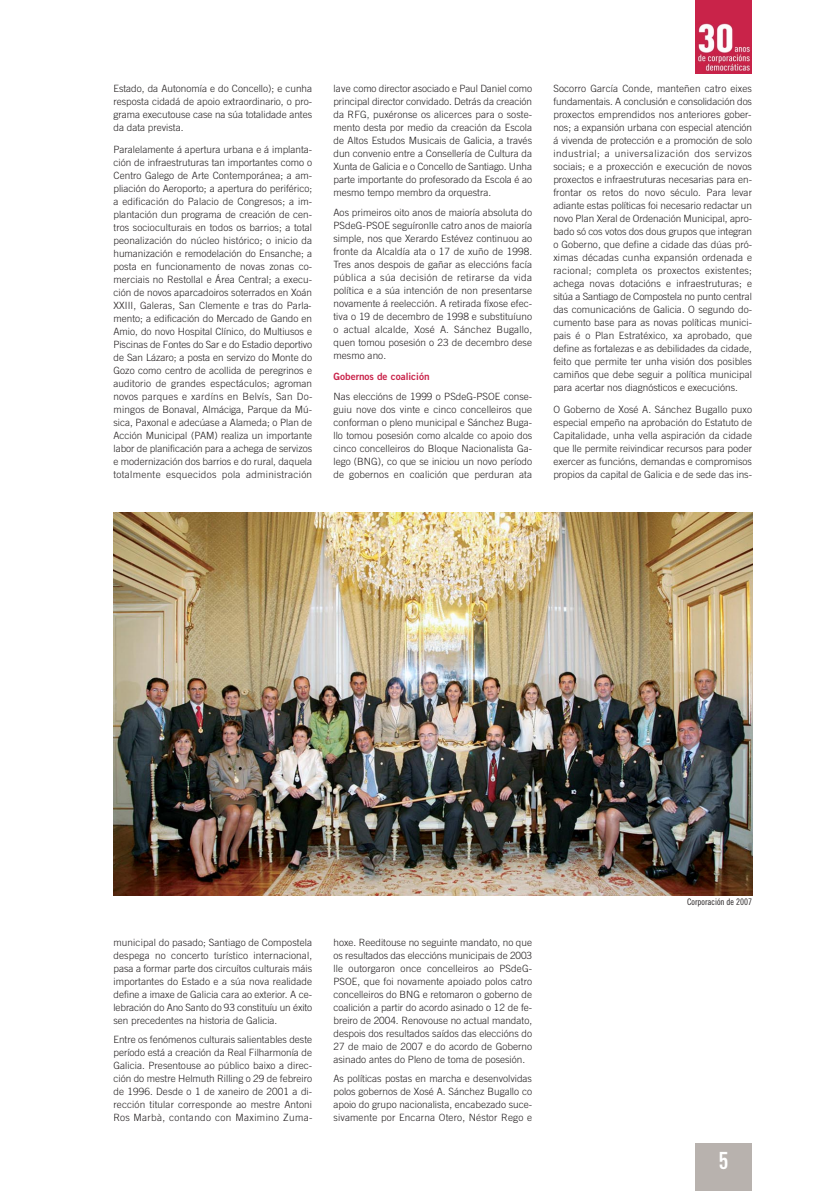
<style>
.page{position:relative;width:823px;height:1191px;background:#fff}
.page>*{position:absolute;margin:0;border:0;box-sizing:border-box;transform-origin:0 0}
.t1{font:700 24px "DIN Cond";color:#fff}
.t2{font:300 10px/13px "Trade Gothic";color:#231f20;text-align:justify}
.t3{font:10px "Trade Gothic Bold Two";color:#c9234a}
.t4{font:9px "Trade Gothic Cond Eighteen";color:#231f20}
</style>
<div class="page">
<img style="left:113px;top:512px;width:638px;height:383px">
<img style="left:695px;top:0;width:56px;height:74px">
<div style="left:694px;top:1143px;width:57px;height:48px;background:#b8b2ae"></div>
<p class="t2" style="left:113px;top:83px;width:200px">Estado, da Autonomía e do Concello); e cunha resposta cidadá de apoio extraordinario, o pro&shy;grama executouse case na súa totalidade antes da data prevista.</p>
<p class="t2" style="left:113px;top:144px;width:200px">Paralelamente á apertura urbana e á implanta&shy;ción de infraestruturas tan importantes como o Centro Galego de Arte Contemporánea; a am&shy;pliación do Aeroporto; a apertura do periférico; a edificación do Palacio de Congresos; a im&shy;plantación dun programa de creación de cen&shy;tros socioculturais en todos os barrios; a total peonalización do núcleo histórico; o inicio da humanización e remodelación do Ensanche; a posta en funcionamento de novas zonas co&shy;merciais no Restollal e Área Central; a execu&shy;ción de novos aparcadoiros soterrados en Xoán XXIII, Galeras, San Clemente e tras do Parla&shy;mento; a edificación do Mercado de Gando en Amio, do novo Hospital Clínico, do Multiusos e Piscinas de Fontes do Sar e do Estadio deportivo de San Lázaro; a posta en servizo do Monte do Gozo como centro de acollida de peregrinos e auditorio de grandes espectáculos; agroman novos parques e xardíns en Belvís, San Do&shy;mingos de Bonaval, Almáciga, Parque da Mú&shy;sica, Paxonal e adecúase a Alameda; o Plan de Acción Municipal (PAM) realiza un importante labor de planificación para a achega de servizos e modernización dos barrios e do rural, daquela totalmente esquecidos pola administración</p>
<p class="t2" style="left:333px;top:83px;width:200px">lave como director asociado e Paul Daniel como principal director convidado. Detrás da creación da RFG, puxéronse os alicerces para o soste&shy;mento desta por medio da creación da Escola de Altos Estudos Musicais de Galicia, a través dun convenio entre a Consellería de Cultura da Xunta de Galicia e o Concello de Santiago. Unha parte importante do profesorado da Escola é ao mesmo tempo membro da orquestra.</p>
<p class="t2" style="left:333px;top:207px;width:200px">Aos primeiros oito anos de maioría absoluta do PSdeG-PSOE seguíronlle catro anos de maioría simple, nos que Xerardo Estévez continuou ao fronte da Alcaldía ata o 17 de xuño de 1998.<br>Tres anos despois de gañar as eleccións facía pública a súa decisión de retirarse da vida política e a súa intención de non presentarse novamente á reelección. A retirada fíxose efec&shy;tiva o 19 de decembro de 1998 e substituíuno o actual alcalde, Xosé A. Sánchez Bugallo, quen tomou posesión o 23 de decembro dese mesmo ano.</p>
<p class="t3" style="left:333px;top:372px;width:98px">Gobernos de coalición</p>
<p class="t2" style="left:333px;top:391px;width:200px">Nas eleccións de 1999 o PSdeG-PSOE conse&shy;guiu nove dos vinte e cinco concelleiros que conforman o pleno municipal e Sánchez Buga&shy;llo tomou posesión como alcalde co apoio dos cinco concelleiros do Bloque Nacionalista Ga&shy;lego (BNG), co que se iniciou un novo período de gobernos en coalición que perduran ata</p>
<p class="t2" style="left:553px;top:83px;width:200px">Socorro García Conde, manteñen catro eixes fundamentais. A conclusión e consolidación dos proxectos emprendidos nos anteriores gober&shy;nos; a expansión urbana con especial atención á vivenda de protección e a promoción de solo industrial; a universalización dos servizos sociais; e a proxección e execución de novos proxectos e infraestruturas necesarias para en&shy;frontar os retos do novo século. Para levar adiante estas políticas foi necesario redactar un novo Plan Xeral de Ordenación Municipal, apro&shy;bado só cos votos dos dous grupos que integran o Goberno, que define a cidade das dúas pró&shy;ximas décadas cunha expansión ordenada e racional; completa os proxectos existentes; achega novas dotacións e infraestruturas; e sitúa a Santiago de Compostela no punto central das comunicacións de Galicia. O segundo do&shy;cumento base para as novas políticas munici&shy;pais é o Plan Estratéxico, xa aprobado, que define as fortalezas e as debilidades da cidade, feito que permite ter unha visión dos posibles camiños que debe seguir a política municipal para acertar nos diagnósticos e execucións.</p>
<p class="t2" style="left:553px;top:404px;width:200px">O Goberno de Xosé A. Sánchez Bugallo puxo especial empeño na aprobación do Estatuto de Capitalidade, unha vella aspiración da cidade que lle permite reivindicar recursos para poder exercer as funcións, demandas e compromisos propios da capital de Galicia e de sede das ins-</p>
<p class="t2" style="left:113px;top:937px;width:200px">municipal do pasado; Santiago de Compostela despega no concerto turístico internacional, pasa a formar parte dos circuítos culturais máis importantes do Estado e a súa nova realidade define a imaxe de Galicia cara ao exterior. A ce&shy;lebración do Ano Santo do 93 constituíu un éxito sen precedentes na historia de Galicia.</p>
<p class="t2" style="left:113px;top:1033px;width:200px">Entre os fenómenos culturais salientables deste período está a creación da Real Filharmonía de Galicia. Presentouse ao público baixo a direc&shy;ción do mestre Helmuth Rilling o 29 de febreiro de 1996. Desde o 1 de xaneiro de 2001 a di&shy;rección titular corresponde ao mestre Antoni Ros Marbà, contando con Maximino Zuma-</p>
<p class="t2" style="left:333px;top:937px;width:200px">hoxe. Reeditouse no seguinte mandato, no que os resultados das eleccións municipais de 2003 lle outorgaron once concelleiros ao PSdeG-PSOE, que foi novamente apoiado polos catro concelleiros do BNG e retomaron o goberno de coalición a partir do acordo asinado o 12 de fe&shy;breiro de 2004. Renovouse no actual mandato, despois dos resultados saídos das eleccións do 27 de maio de 2007 e do acordo de Goberno asinado antes do Pleno de toma de posesión.</p>
<p class="t2" style="left:333px;top:1072px;width:200px">As políticas postas en marcha e desenvolvidas polos gobernos de Xosé A. Sánchez Bugallo co apoio do grupo nacionalista, encabezado suce&shy;sivamente por Encarna Otero, Néstor Rego e</p>
<p class="t4" style="left:686px;top:898px;width:66px">Corporación de 2007</p>
<h1 class="t1" style="left:718px;top:1151px;width:11px">5</h1>
</div>
